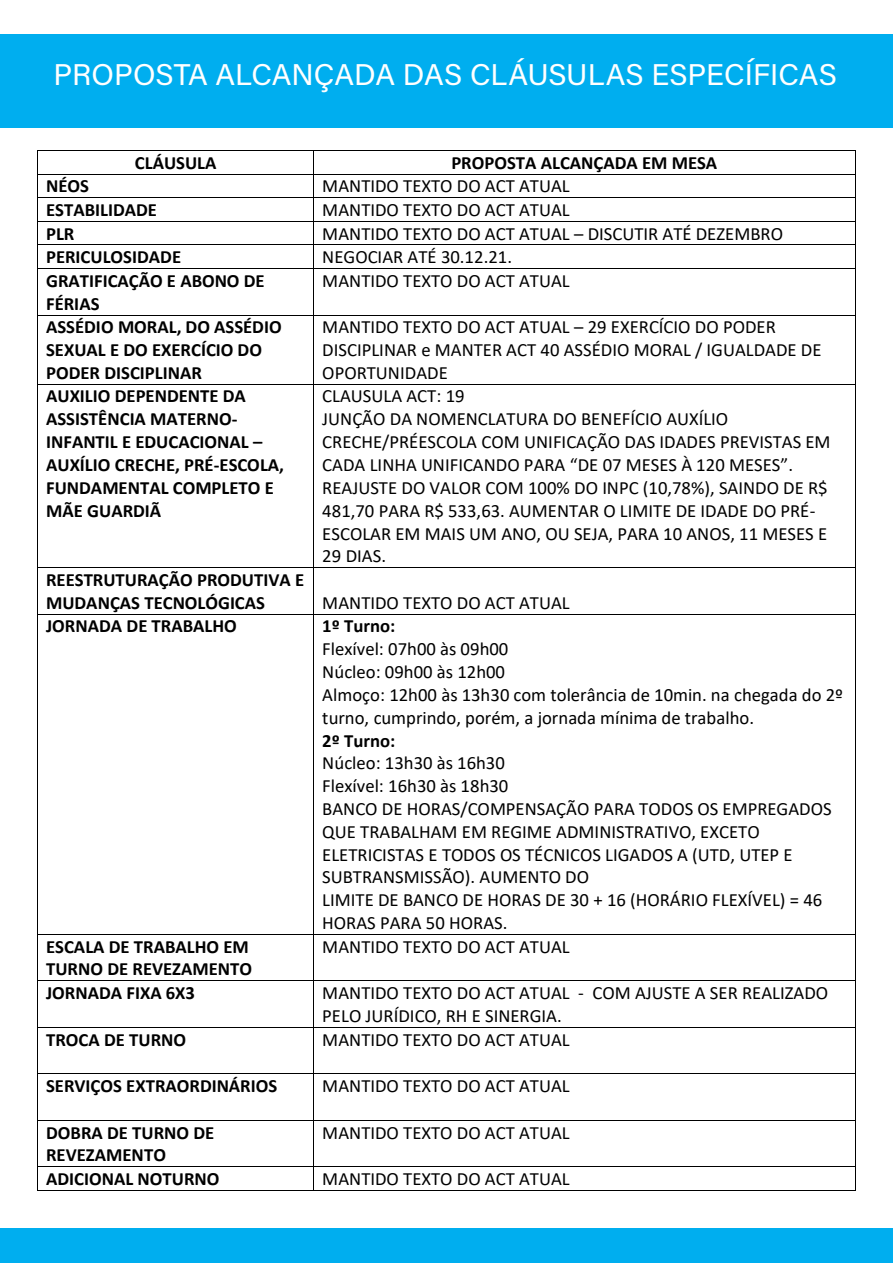
<style>
.page{position:relative;width:893px;height:1263px;background:#fff}
.page>*{position:absolute;margin:0;border:0;box-sizing:border-box;transform-origin:0 0}
.t1{font:30px "Acumin Variable Concept";color:#fff}
.t2{font:18.75px/22.8px "Calibri";color:#000}
.t3{font:700 18.75px/22.8px "Calibri";color:#000}
.s1{font-weight:700}
</style>
<div class="page">
<div style="left:0;top:34px;width:893px;height:94px;background:#00aeef"></div>
<hr style="left:38px;top:150px;width:276px;height:1px;background:#000">
<hr style="left:314px;top:150px;width:541px;height:1px;background:#000">
<hr style="left:38px;top:174px;width:276px;height:1px;background:#000">
<hr style="left:314px;top:174px;width:541px;height:1px;background:#000">
<hr style="left:38px;top:197px;width:276px;height:1px;background:#000">
<hr style="left:314px;top:197px;width:541px;height:1px;background:#000">
<hr style="left:38px;top:221px;width:276px;height:1px;background:#000">
<hr style="left:314px;top:221px;width:541px;height:1px;background:#000">
<hr style="left:38px;top:245px;width:276px;height:1px;background:#000">
<hr style="left:314px;top:245px;width:541px;height:1px;background:#000">
<svg style="left:37px;top:150px;width:1px;height:119px"></svg>
<hr style="left:38px;top:268px;width:276px;height:1px;background:#000">
<hr style="left:314px;top:268px;width:541px;height:1px;background:#000">
<svg style="left:855px;top:150px;width:1px;height:119px"></svg>
<hr style="left:37px;top:269px;width:1px;height:46px;background:#000">
<hr style="left:314px;top:269px;width:1px;height:46px;background:#000">
<hr style="left:855px;top:269px;width:1px;height:46px;background:#000">
<hr style="left:38px;top:315px;width:276px;height:1px;background:#000">
<hr style="left:314px;top:315px;width:541px;height:1px;background:#000">
<hr style="left:37px;top:315px;width:1px;height:69px;background:#000">
<hr style="left:314px;top:315px;width:1px;height:69px;background:#000">
<hr style="left:855px;top:315px;width:1px;height:69px;background:#000">
<hr style="left:38px;top:384px;width:276px;height:1px;background:#000">
<hr style="left:314px;top:384px;width:541px;height:1px;background:#000">
<hr style="left:37px;top:385px;width:1px;height:182px;background:#000">
<hr style="left:314px;top:385px;width:1px;height:182px;background:#000">
<hr style="left:855px;top:385px;width:1px;height:182px;background:#000">
<hr style="left:38px;top:567px;width:276px;height:1px;background:#000">
<hr style="left:314px;top:567px;width:541px;height:1px;background:#000">
<hr style="left:37px;top:568px;width:1px;height:46px;background:#000">
<hr style="left:314px;top:568px;width:1px;height:46px;background:#000">
<hr style="left:855px;top:568px;width:1px;height:46px;background:#000">
<hr style="left:38px;top:614px;width:276px;height:1px;background:#000">
<hr style="left:314px;top:614px;width:541px;height:1px;background:#000">
<hr style="left:37px;top:614px;width:1px;height:320px;background:#000">
<hr style="left:314px;top:614px;width:1px;height:320px;background:#000">
<hr style="left:855px;top:614px;width:1px;height:320px;background:#000">
<hr style="left:38px;top:934px;width:276px;height:1px;background:#000">
<hr style="left:314px;top:934px;width:541px;height:1px;background:#000">
<hr style="left:37px;top:935px;width:1px;height:45px;background:#000">
<hr style="left:314px;top:935px;width:1px;height:45px;background:#000">
<hr style="left:855px;top:935px;width:1px;height:45px;background:#000">
<hr style="left:38px;top:980px;width:276px;height:1px;background:#000">
<hr style="left:314px;top:980px;width:541px;height:1px;background:#000">
<hr style="left:37px;top:981px;width:1px;height:46px;background:#000">
<hr style="left:314px;top:981px;width:1px;height:46px;background:#000">
<hr style="left:855px;top:981px;width:1px;height:46px;background:#000">
<hr style="left:38px;top:1027px;width:276px;height:1px;background:#000">
<hr style="left:314px;top:1027px;width:541px;height:1px;background:#000">
<hr style="left:37px;top:1028px;width:1px;height:45px;background:#000">
<hr style="left:314px;top:1028px;width:1px;height:45px;background:#000">
<hr style="left:855px;top:1028px;width:1px;height:45px;background:#000">
<hr style="left:38px;top:1073px;width:276px;height:1px;background:#000">
<hr style="left:314px;top:1073px;width:541px;height:1px;background:#000">
<hr style="left:37px;top:1074px;width:1px;height:46px;background:#000">
<hr style="left:314px;top:1074px;width:1px;height:46px;background:#000">
<hr style="left:855px;top:1074px;width:1px;height:46px;background:#000">
<hr style="left:38px;top:1120px;width:276px;height:1px;background:#000">
<hr style="left:314px;top:1120px;width:541px;height:1px;background:#000">
<hr style="left:37px;top:1120px;width:1px;height:46px;background:#000">
<hr style="left:314px;top:1120px;width:1px;height:46px;background:#000">
<hr style="left:855px;top:1120px;width:1px;height:46px;background:#000">
<hr style="left:38px;top:1166px;width:276px;height:1px;background:#000">
<hr style="left:314px;top:1166px;width:541px;height:1px;background:#000">
<svg style="left:37px;top:1166px;width:1px;height:25px"></svg>
<hr style="left:38px;top:1190px;width:276px;height:1px;background:#000">
<hr style="left:314px;top:1190px;width:541px;height:1px;background:#000">
<svg style="left:855px;top:1166px;width:1px;height:25px"></svg>
<div style="left:0;top:1229px;width:893px;height:34px;background:#00aeef"></div>
<p class="t1" style="left:54px;top:54px;width:785px">PROPOSTA ALCANÇADA DAS CLÁUSULAS ESPECÍFICAS</p>
<p class="t3" style="left:135px;top:151px;width:83px">CLÁUSULA</p>
<p class="t3" style="left:451px;top:151px;width:267px">PROPOSTA ALCANÇADA EM MESA</p>
<p class="t3" style="left:46px;top:175px;width:45px">NÉOS</p>
<p class="t2" style="left:322px;top:174px;width:249px">MANTIDO TEXTO DO ACT ATUAL</p>
<p class="t3" style="left:46px;top:198px;width:112px">ESTABILIDADE</p>
<p class="t2" style="left:322px;top:198px;width:249px">MANTIDO TEXTO DO ACT ATUAL</p>
<p class="t3" style="left:46px;top:222px;width:30px">PLR</p>
<p class="t2" style="left:322px;top:221px;width:462px">MANTIDO TEXTO DO ACT ATUAL – DISCUTIR ATÉ DEZEMBRO</p>
<p class="t3" style="left:46px;top:245px;width:137px">PERICULOSIDADE</p>
<p class="t2" style="left:322px;top:245px;width:191px">NEGOCIAR ATÉ 30.12.21.</p>
<p class="t3" style="left:46px;top:269px;width:220px">GRATIFICAÇÃO E ABONO DE<br>FÉRIAS</p>
<p class="t2" style="left:322px;top:269px;width:249px">MANTIDO TEXTO DO ACT ATUAL</p>
<p class="t3" style="left:46px;top:315px;width:237px">ASSÉDIO MORAL, DO ASSÉDIO<br>SEXUAL E DO EXERCÍCIO DO<br>PODER DISCIPLINAR</p>
<p class="t2" style="left:322px;top:315px;width:501px">MANTIDO TEXTO DO ACT ATUAL – 29 EXERCÍCIO DO PODER<br>DISCIPLINAR e MANTER ACT 40 ASSÉDIO MORAL / IGUALDADE DE<br>OPORTUNIDADE</p>
<p class="t3" style="left:46px;top:385px;width:239px">AUXILIO DEPENDENTE DA<br>ASSISTÊNCIA MATERNO-<br>INFANTIL E EDUCACIONAL –<br>AUXÍLIO CRECHE, PRÉ-ESCOLA,<br>FUNDAMENTAL COMPLETO E<br>MÃE GUARDIÃ</p>
<p class="t2" style="left:322px;top:384px;width:510px">CLAUSULA ACT: 19<br>JUNÇÃO DA NOMENCLATURA DO BENEFÍCIO AUXÍLIO CRECHE/PRÉESCOLA COM UNIFICAÇÃO DAS IDADES PREVISTAS EM CADA LINHA UNIFICANDO PARA “DE 07 MESES À 120 MESES”.<br>REAJUSTE DO VALOR COM 100% DO INPC (10,78%), SAINDO DE R$ 481,70 PARA R$ 533,63. AUMENTAR O LIMITE DE IDADE DO PRÉ-ESCOLAR EM MAIS UM ANO, OU SEJA, PARA 10 ANOS, 11 MESES E 29 DIAS.</p>
<p class="t3" style="left:46px;top:568px;width:260px">REESTRUTURAÇÃO PRODUTIVA E<br>MUDANÇAS TECNOLÓGICAS</p>
<p class="t2" style="left:322px;top:591px;width:249px">MANTIDO TEXTO DO ACT ATUAL</p>
<p class="t3" style="left:46px;top:614px;width:192px">JORNADA DE TRABALHO</p>
<p class="t2" style="left:322px;top:614px;width:522px"><span class="s1">1º Turno:<br></span>Flexível: 07h00 às 09h00<br>Núcleo: 09h00 às 12h00<br>Almoço: 12h00 às 13h30 com tolerância de 10min. na chegada do 2º turno, cumprindo, porém, a jornada mínima de trabalho.<br><span class="s1">2º Turno:<br></span>Núcleo: 13h30 às 16h30<br>Flexível: 16h30 às 18h30<br>BANCO DE HORAS/COMPENSAÇÃO PARA TODOS OS EMPREGADOS QUE TRABALHAM EM REGIME ADMINISTRATIVO, EXCETO ELETRICISTAS E TODOS OS TÉCNICOS LIGADOS A (UTD, UTEP E SUBTRANSMISSÃO). AUMENTO DO<br>LIMITE DE BANCO DE HORAS DE 30 + 16 (HORÁRIO FLEXÍVEL) = 46<br>HORAS PARA 50 HORAS.</p>
<p class="t3" style="left:46px;top:935px;width:208px">ESCALA DE TRABALHO EM<br>TURNO DE REVEZAMENTO</p>
<p class="t2" style="left:322px;top:934px;width:249px">MANTIDO TEXTO DO ACT ATUAL</p>
<p class="t3" style="left:46px;top:981px;width:150px">JORNADA FIXA 6X3</p>
<p class="t2" style="left:322px;top:981px;width:507px">MANTIDO TEXTO DO ACT ATUAL - COM AJUSTE A SER REALIZADO<br>PELO JURÍDICO, RH E SINERGIA.</p>
<p class="t3" style="left:46px;top:1028px;width:142px">TROCA DE TURNO</p>
<p class="t2" style="left:322px;top:1027px;width:249px">MANTIDO TEXTO DO ACT ATUAL</p>
<p class="t3" style="left:46px;top:1074px;width:233px">SERVIÇOS EXTRAORDINÁRIOS</p>
<p class="t2" style="left:322px;top:1074px;width:249px">MANTIDO TEXTO DO ACT ATUAL</p>
<p class="t3" style="left:46px;top:1121px;width:170px">DOBRA DE TURNO DE<br>REVEZAMENTO</p>
<p class="t2" style="left:322px;top:1120px;width:249px">MANTIDO TEXTO DO ACT ATUAL</p>
<p class="t3" style="left:46px;top:1167px;width:175px">ADICIONAL NOTURNO</p>
<p class="t2" style="left:322px;top:1167px;width:249px">MANTIDO TEXTO DO ACT ATUAL</p>
</div>
